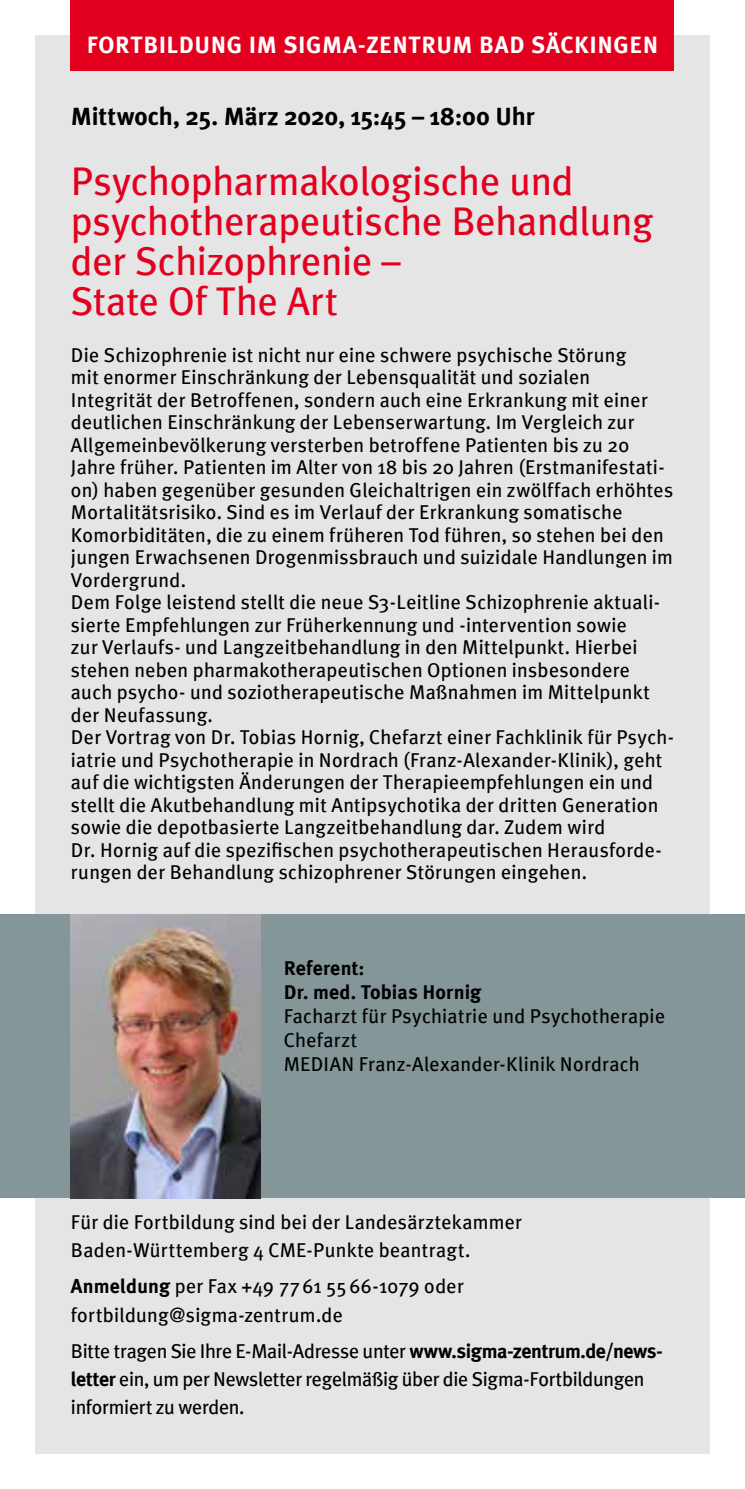
<style>
.page{position:relative;width:745px;height:1489px;background:#fff}
.page>*{position:absolute;margin:0;border:0;box-sizing:border-box;transform-origin:0 0}
.t1{font:40px/40px "Meta Plus";letter-spacing:-.005em;color:#e3001f}
.t2{font:700 25px "Meta Plus";letter-spacing:-.005em;color:#000}
.t3{font:700 23.75px "Meta Plus";letter-spacing:.025em;color:#fff}
.t4{font:20px/22.5px "Meta Plus";letter-spacing:.015em;color:#000}
.t5{font:20px/28.2px "Meta Plus";letter-spacing:-.02em;color:#000}
.t6{font:700 20px/24px "Meta Plus";letter-spacing:.01em;color:#000}
.s1{font-weight:700}
</style>
<div class="page">
<div style="left:35px;top:35px;width:674px;height:1418px;background:#e5e5e5"></div>
<div style="left:0;top:914px;width:744px;height:284px;background:#849698"></div>
<div style="left:71px;top:0;width:602px;height:71px;background:#e3001f"></div>
<img style="left:71px;top:914px;width:189px;height:284px">
<p class="t3" style="left:87px;top:31px;width:572px">FORTBILDUNG IM SIGMA-ZENTRUM BAD SÄCKINGEN</p>
<p class="t2" style="left:71px;top:102px;width:464px">Mittwoch, 25. März 2020, 15:45 – 18:00 Uhr</p>
<h1 class="t1" style="left:71px;top:161px;width:583px">Psychopharmakologische und psychotherapeutische Behandlung der Schizophrenie –<br>State Of The Art</h1>
<p class="t4" style="left:71px;top:343px;width:604px">Die Schizophrenie ist nicht nur eine schwere psychische Störung<br>mit enormer Einschränkung der Lebensqualität und sozialen Integrität der Betroffenen, sondern auch eine Erkrankung mit einer deutlichen Einschränkung der Lebenserwartung. Im Vergleich zur Allgemeinbevölkerung versterben betroffene Patienten bis zu 20<br>Jahre früher. Patienten im Alter von 18 bis 20 Jahren (Erstmanifestati&shy;on) haben gegenüber gesunden Gleichaltrigen ein zwölffach erhöhtes Mortalitätsrisiko. Sind es im Verlauf der Erkrankung somatische Komorbiditäten, die zu einem früheren Tod führen, so stehen bei den jungen Erwachsenen Drogenmissbrauch und suizidale Handlungen im Vordergrund.<br>Dem Folge leistend stellt die neue S3-Leitline Schizophrenie aktuali&shy;sierte Empfehlungen zur Früherkennung und -intervention sowie<br>zur Verlaufs- und Langzeitbehandlung in den Mittelpunkt. Hierbei stehen neben pharmakotherapeutischen Optionen insbesondere auch psycho- und soziotherapeutische Maßnahmen im Mittelpunkt der Neufassung.<br>Der Vortrag von Dr. Tobias Hornig, Chefarzt einer Fachklinik für Psych&shy;iatrie und Psychotherapie in Nordrach (Franz-Alexander-Klinik), geht auf die wichtigsten Änderungen der Therapieempfehlungen ein und stellt die Akutbehandlung mit Antipsychotika der dritten Generation sowie die depotbasierte Langzeitbehandlung dar. Zudem wird<br>Dr. Hornig auf die spezifischen psychotherapeutischen Herausforde&shy;rungen der Behandlung schizophrener Störungen eingehen.</p>
<p class="t6" style="left:283px;top:956px;width:199px">Referent:<br>Dr. med. Tobias Hornig</p>
<p class="t4" style="left:283px;top:1004px;width:382px;line-height:24px">Facharzt für Psychiatrie und Psychotherapie<br>Chefarzt<br>MEDIAN Franz-Alexander-Klinik Nordrach</p>
<p class="t4" style="left:71px;top:1207px;width:452px;line-height:28.2px">Für die Fortbildung sind bei der Landesärztekammer<br>Baden-Württemberg 4 CME-Punkte beantragt.</p>
<p class="t4" style="left:71px;top:1271px;width:394px;line-height:28.2px"><span class="s1">Anmeldung</span> per Fax +49 7761 5566-1079 oder fortbildung@sigma-zentrum.de</p>
<p class="t5" style="left:71px;top:1336px;width:593px">Bitte tragen Sie Ihre E-Mail-Adresse unter <span class="s1">www.sigma-zentrum.de/news&shy;letter</span> ein, um per Newsletter regelmäßig über die Sigma-Fortbildungen informiert zu werden.</p>
</div>
